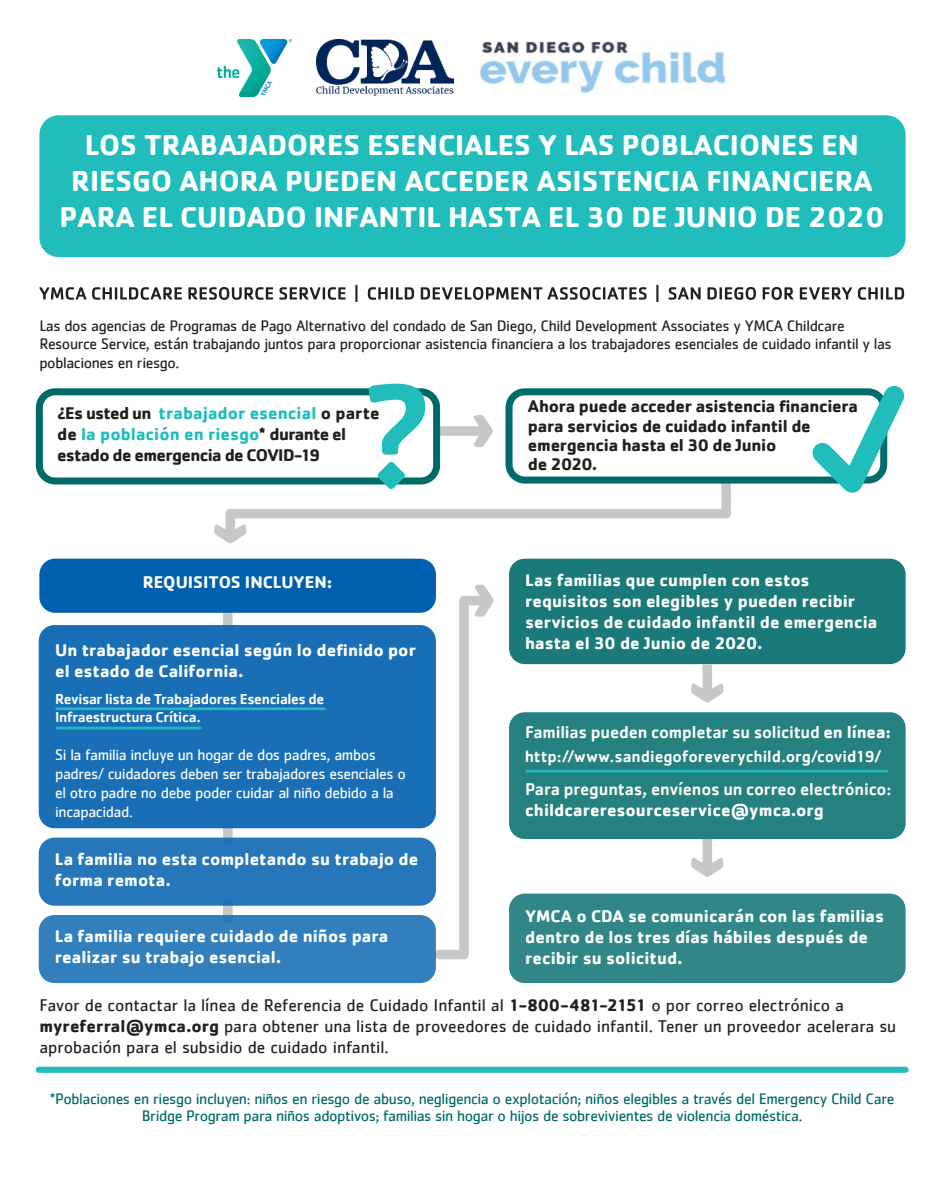
<style>
.page{position:relative;width:945px;height:1182px;background:#fff}
.page>*{position:absolute;margin:0;border:0;box-sizing:border-box;transform-origin:0 0}
.t1{font:700 29.75px/35.7px "Cachet";color:#fff;text-align:center}
.bolder_text{font:700 17.5px/21px "Cachet";letter-spacing:.005em;color:#fff}
.CRS{font:17.5px/21px "Cachet";letter-spacing:-.005em;color:#231f20}
.bolder_text-2{font:700 17.5px/21px "Cachet";letter-spacing:-.015em;color:#231f20}
.bolder_text-3{font:500 17.5px/21px "Cachet";letter-spacing:-.01em;color:#fff}
.bolder_text-4{font:500 16.62px "Cachet";color:#fff}
.TEXT{font:15.75px/18.9px "Cachet";letter-spacing:-.025em;color:#231f20}
.mission_statement{font:15.75px/17.5px "Cachet";letter-spacing:-.025em;color:#016a69;text-align:center}
.TEXT-2{font:15.75px/18.9px "Cachet";letter-spacing:-.025em;color:#fff}
.TEXT-3{font:500 14.88px/17.8px "Cachet";letter-spacing:-.025em;color:#fff}
.s1{color:#21bdbd}
.s2{font-weight:700}
</style>
<div class="page">
<div style="left:39px;top:115px;width:867px;height:142px;background:#21bdbd;border-radius:19px"></div>
<svg style="left:39px;top:285px;width:865px;height:17px"></svg>
<svg style="left:223px;top:612px;width:10px;height:13px"></svg>
<svg style="left:223px;top:828px;width:10px;height:9px"></svg>
<svg style="left:223px;top:905px;width:10px;height:9px"></svg>
<div style="left:506px;top:388px;width:381px;height:95px;border:7px solid #006b6b;border-radius:16px"></div>
<svg style="left:794px;top:385px;width:111px;height:108px"></svg>
<div style="left:36px;top:388px;width:404px;height:96px;border:7px solid #016a69;border-radius:16px"></div>
<svg style="left:214px;top:383px;width:517px;height:160px"></svg>
<div style="left:509px;top:558px;width:397px;height:106px;background:#1a7a7a;border-radius:16px"></div>
<div style="left:509px;top:712px;width:397px;height:127px;background:#258080;border-radius:16px"></div>
<div style="left:509px;top:893px;width:397px;height:89px;background:#318787;border-radius:16px"></div>
<svg style="left:691px;top:664px;width:32px;height:38px"></svg>
<svg style="left:691px;top:839px;width:32px;height:37px"></svg>
<img style="left:480px;top:41px;width:246px;height:52px">
<img style="left:316px;top:40px;width:138px;height:56px">
<img style="left:218px;top:40px;width:73px;height:56px">
<svg style="left:435px;top:584px;width:59px;height:375px"></svg>
<div style="left:39px;top:558px;width:397px;height:54px;background:#0060af;border-radius:16px"></div>
<div style="left:39px;top:837px;width:397px;height:68px;background:#2577ba;border-radius:16px"></div>
<div style="left:39px;top:914px;width:397px;height:68px;background:#327fbe;border-radius:16px"></div>
<div style="left:39px;top:625px;width:397px;height:203px;background:#196fb6;border-radius:16px"></div>
<hr style="left:57px;top:726px;width:143px;height:3px;background:#21bdbd">
<hr style="left:527px;top:769px;width:360px;height:3px;background:#21bdbd">
<div style="left:39px;top:1066px;width:867px;height:6px;background:#21bdbd"></div>
<hr style="left:57px;top:707px;width:267px;height:3px;background:#21bdbd">
<p class="t1" style="left:60px;top:126px;width:826px">LOS TRABAJADORES ESENCIALES Y LAS POBLACIONES EN<br>RIESGO AHORA PUEDEN ACCEDER ASISTENCIA FINANCIERA<br>PARA EL CUIDADO INFANTIL HASTA EL 30 DE JUNIO DE 2020</p>
<p class="TEXT" style="left:39px;top:315px;width:854px">Las dos agencias de Programas de Pago Alternativo del condado de San Diego, Child Development Associates y YMCA Childcare<br>Resource Service, están trabajando juntos para proporcionar asistencia financiera a los trabajadores esenciales de cuidado infantil y las poblaciones en riesgo.</p>
<p class="bolder_text-2" style="left:57px;top:402px;width:324px">¿Es usted un <span class="s1">trabajador esencial</span> o parte de <span class="s1">la población en riesgo</span>* durante el estado de emergencia de COVID-19</p>
<p class="bolder_text" style="left:143px;top:571px;width:191px">REQUISITOS INCLUYEN:</p>
<p class="bolder_text" style="left:55px;top:638px;width:362px">Un trabajador esencial según lo definido por el estado de California.</p>
<p class="TEXT-3" style="left:55px;top:690px;width:271px">Revisar lista de Trabajadores Esenciales de<br>Infraestructura Crítica.</p>
<p class="TEXT-2" style="left:55px;top:745px;width:352px">Si la familia incluye un hogar de dos padres, ambos padres/ cuidadores deben ser trabajadores esenciales o el otro padre no debe poder cuidar al niño debido a la incapacidad.</p>
<p class="bolder_text" style="left:55px;top:848px;width:365px">La familia no esta completando su trabajo de forma remota.</p>
<p class="bolder_text-2" style="left:528px;top:395px;width:332px">Ahora puede acceder asistencia financiera</p>
<p class="bolder_text-2" style="left:528px;top:414px;width:284px">para servicios de cuidado infantil de</p>
<p class="bolder_text-2" style="left:528px;top:433px;width:250px">emergencia hasta el 30 de Junio</p>
<p class="bolder_text-2" style="left:528px;top:453px;width:71px">de 2020.</p>
<p class="bolder_text" style="left:525px;top:568px;width:354px">Las familias que cumplen con estos requisitos son elegibles y pueden recibir servicios de cuidado infantil de emergencia hasta el 30 de Junio de 2020.</p>
<p class="bolder_text-3" style="left:525px;top:721px;width:367px">Familias pueden completar su solicitud <span class="s2">en línea:</span></p>
<p class="bolder_text-4" style="left:525px;top:745px;width:357px">http://www.sandiegoforeverychild.org/covid19/</p>
<p class="bolder_text-3" style="left:525px;top:778px;width:368px">Para preguntas, envíenos un correo electrónico: <span class="s2">childcareresourceservice@ymca.org</span></p>
<p class="bolder_text" style="left:525px;top:904px;width:361px">YMCA o CDA se comunicarán con las familias dentro de los tres días hábiles después de recibir su solicitud.</p>
<p class="CRS" style="left:39px;top:994px;width:858px">Favor de contactar la línea de Referencia de Cuidado Infantil al <span class="s2">1-800-481-2151</span> o por correo electrónico a <span class="s2">myreferral@ymca.org</span> para obtener una lista de proveedores de cuidado infantil. Tener un proveedor acelerara su aprobación para el subsidio de cuidado infantil.</p>
<p class="bolder_text" style="left:55px;top:924px;width:335px">La familia requiere cuidado de niños para realizar su trabajo esencial.</p>
<p class="mission_statement" style="left:50px;top:1089px;width:846px">*Poblaciones en riesgo incluyen: niños en riesgo de abuso, negligencia o explotación; niños elegibles a través del Emergency Child Care<br>Bridge Program para niños adoptivos; familias sin hogar o hijos de sobrevivientes de violencia doméstica.</p>
</div>
